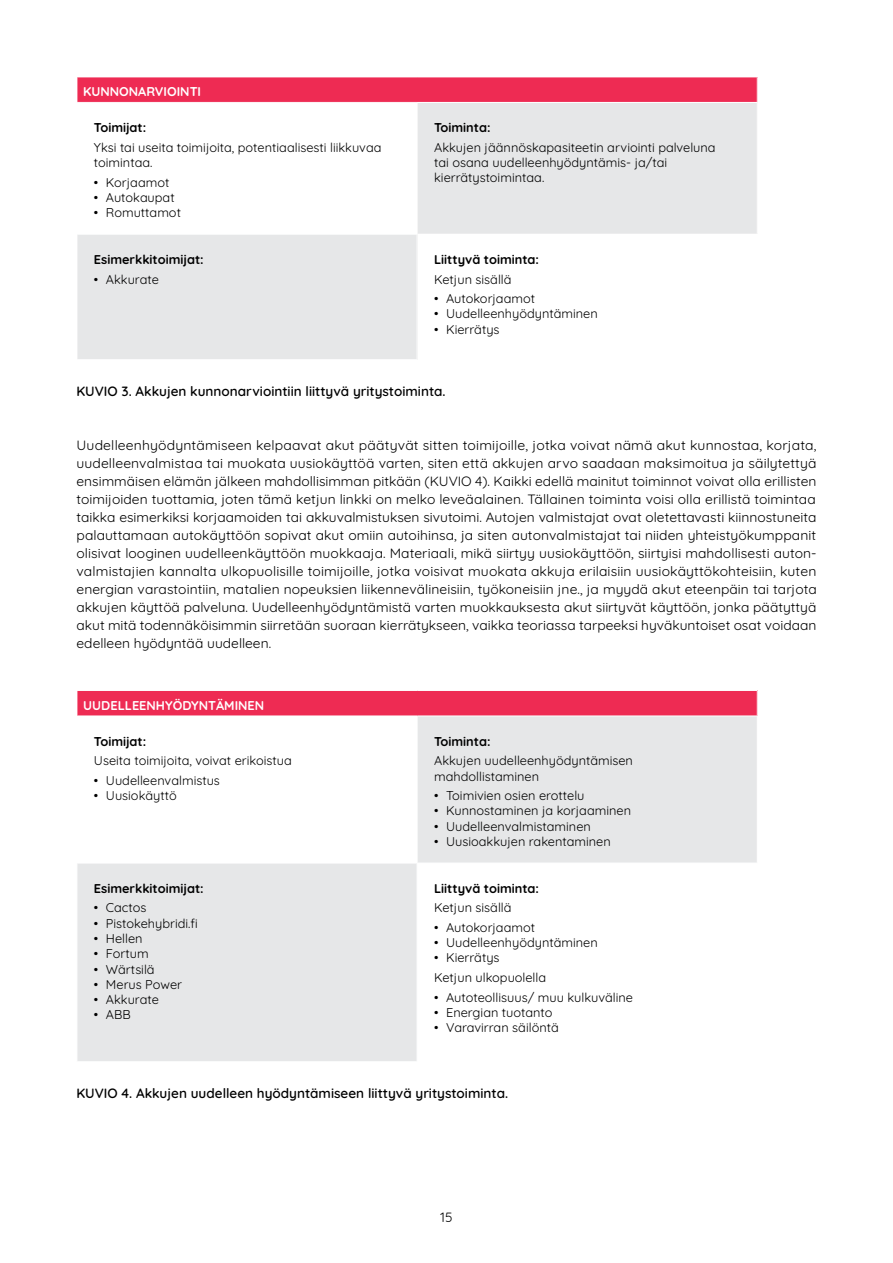
<style>
.page{position:relative;width:893px;height:1263px;background:#fff}
.page>*{position:absolute;margin:0;border:0;box-sizing:border-box;transform-origin:0 0}
.t1{font:13.5px/18px "Quicksand";color:#000;text-align:justify}
.t2{font:600 13.5px "Quicksand";color:#000}
.t3{font:12.75px/15.3px "Quicksand";color:#000}
.t4{font:700 12.75px "Quicksand";color:#000}
.t5{font:700 12.75px "Quicksand";color:#fff}
</style>
<div class="page">
<div style="left:77px;top:77px;width:680px;height:25px;background:#ee2b53"></div>
<div style="left:417px;top:102px;width:340px;height:132px;background:#e6e7e8"></div>
<div style="left:77px;top:234px;width:340px;height:126px;background:#e6e7e8"></div>
<hr style="left:77px;top:234px;width:340px;height:1px;background:#fff">
<hr style="left:77px;top:235px;width:1px;height:124px;background:#fff">
<hr style="left:77px;top:359px;width:340px;height:1px;background:#fff">
<hr style="left:77px;top:77px;width:340px;height:1px;background:#fff">
<svg style="left:77px;top:77px;width:1px;height:25px"></svg>
<hr style="left:417px;top:77px;width:341px;height:1px;background:#fff">
<svg style="left:757px;top:77px;width:1px;height:25px"></svg>
<hr style="left:417px;top:102px;width:341px;height:1px;background:#fff">
<hr style="left:417px;top:103px;width:1px;height:131px;background:#fff">
<div style="left:77px;top:690px;width:680px;height:26px;background:#ee2b53"></div>
<svg style="left:78px;top:717px;width:679px;height:344px"></svg>
<hr style="left:77px;top:690px;width:340px;height:1px;background:#fff">
<svg style="left:77px;top:691px;width:1px;height:25px"></svg>
<hr style="left:417px;top:690px;width:341px;height:1px;background:#fff">
<svg style="left:757px;top:691px;width:1px;height:25px"></svg>
<hr style="left:77px;top:863px;width:340px;height:1px;background:#fff">
<hr style="left:417px;top:863px;width:1px;height:198px;background:#fff">
<hr style="left:417px;top:716px;width:1px;height:147px;background:#fff">
<hr style="left:417px;top:863px;width:341px;height:1px;background:#fff">
<p class="t5" style="left:83px;top:82px;width:119px">KUNNONARVIOINTI</p>
<p class="t4" style="left:94px;top:118px;width:54px">Toimijat:</p>
<p class="t3" style="left:94px;top:138px;width:289px">Yksi tai useita toimijoita, potentiaalisesti liikkuvaa toimintaa.</p>
<p class="t3" style="left:94px;top:173px;width:77px">• Korjaamot</p>
<p class="t3" style="left:94px;top:188px;width:82px">• Autokaupat</p>
<p class="t3" style="left:94px;top:204px;width:89px">• Romuttamot</p>
<p class="t4" style="left:94px;top:250px;width:111px">Esimerkkitoimijat:</p>
<p class="t3" style="left:94px;top:270px;width:66px">• Akkurate</p>
<p class="t4" style="left:434px;top:118px;width:58px">Toiminta:</p>
<p class="t3" style="left:434px;top:138px;width:283px">Akkujen jäännöskapasiteetin arviointi palveluna tai osana uudelleenhyödyntämis- ja/tai kierrätystoimintaa.</p>
<p class="t4" style="left:434px;top:250px;width:106px">Liittyvä toiminta:</p>
<p class="t3" style="left:434px;top:270px;width:79px">Ketjun sisällä</p>
<p class="t3" style="left:434px;top:290px;width:103px">• Autokorjaamot</p>
<p class="t3" style="left:434px;top:305px;width:165px">• Uudelleenhyödyntäminen</p>
<p class="t3" style="left:434px;top:320px;width:67px">• Kierrätys</p>
<p class="t2" style="left:77px;top:381px;width:371px">KUVIO 3. Akkujen kunnonarviointiin liittyvä yritystoiminta.</p>
<p class="t1" style="left:77px;top:435px;width:742px">Uudelleenhyödyntämiseen kelpaavat akut päätyvät sitten toimijoille, jotka voivat nämä akut kunnostaa, korjata, uudelleenvalmistaa tai muokata uusiokäyttöä varten, siten että akkujen arvo saadaan maksimoitua ja säilytettyä ensimmäisen elämän jälkeen mahdollisimman pitkään (KUVIO 4). Kaikki edellä mainitut toiminnot voivat olla erillisten toimijoiden tuottamia, joten tämä ketjun linkki on melko leveäalainen. Tällainen toiminta voisi olla erillistä toimintaa taikka esimerkiksi korjaamoiden tai akkuvalmistuksen sivutoimi. Autojen valmistajat ovat oletettavasti kiinnostuneita palauttamaan autokäyttöön sopivat akut omiin autoihinsa, ja siten autonvalmistajat tai niiden yhteistyökumppanit olisivat looginen uudelleenkäyttöön muokkaaja. Materiaali, mikä siirtyy uusiokäyttöön, siirtyisi mahdollisesti auton&shy;valmistajien kannalta ulkopuolisille toimijoille, jotka voisivat muokata akkuja erilaisiin uusiokäyttökohteisiin, kuten energian varastointiin, matalien nopeuksien liikennevälineisiin, työkoneisiin jne., ja myydä akut eteenpäin tai tarjota akkujen käyttöä palveluna. Uudelleenhyödyntämistä varten muokkauksesta akut siirtyvät käyttöön, jonka päätyttyä akut mitä todennäköisimmin siirretään suoraan kierrätykseen, vaikka teoriassa tarpeeksi hyväkuntoiset osat voidaan edelleen hyödyntää uudelleen.</p>
<p class="t5" style="left:83px;top:695px;width:182px">UUDELLEENHYÖDYNTÄMINEN</p>
<p class="t4" style="left:94px;top:731px;width:54px">Toimijat:</p>
<p class="t3" style="left:94px;top:752px;width:199px">Useita toimijoita, voivat erikoistua</p>
<p class="t3" style="left:94px;top:771px;width:127px">• Uudelleenvalmistus</p>
<p class="t3" style="left:94px;top:787px;width:84px">• Uusiokäyttö</p>
<p class="t4" style="left:94px;top:878px;width:111px">Esimerkkitoimijat:</p>
<p class="t3" style="left:94px;top:899px;width:54px">• Cactos</p>
<p class="t3" style="left:94px;top:914px;width:105px">• Pistokehybridi.fi</p>
<p class="t3" style="left:94px;top:929px;width:50px">• Hellen</p>
<p class="t3" style="left:94px;top:945px;width:56px">• Fortum</p>
<p class="t3" style="left:94px;top:960px;width:62px">• Wärtsilä</p>
<p class="t3" style="left:94px;top:975px;width:90px">• Merus Power</p>
<p class="t3" style="left:94px;top:991px;width:66px">• Akkurate</p>
<p class="t3" style="left:94px;top:1006px;width:38px">• ABB</p>
<p class="t4" style="left:434px;top:731px;width:58px">Toiminta:</p>
<p class="t3" style="left:434px;top:752px;width:200px">Akkujen uudelleenhyödyntämisen mahdollistaminen</p>
<p class="t3" style="left:434px;top:787px;width:152px">• Toimivien osien erottelu</p>
<p class="t3" style="left:434px;top:802px;width:198px">• Kunnostaminen ja korjaaminen</p>
<p class="t3" style="left:434px;top:817px;width:158px">• Uudelleenvalmistaminen</p>
<p class="t3" style="left:434px;top:832px;width:178px">• Uusioakkujen rakentaminen</p>
<p class="t4" style="left:434px;top:878px;width:106px">Liittyvä toiminta:</p>
<p class="t3" style="left:434px;top:899px;width:79px">Ketjun sisällä</p>
<p class="t3" style="left:434px;top:918px;width:103px">• Autokorjaamot</p>
<p class="t3" style="left:434px;top:934px;width:165px">• Uudelleenhyödyntäminen</p>
<p class="t3" style="left:434px;top:947px;width:114px;line-height:19.5px">• Kierrätys<br>Ketjun ulkopuolella</p>
<p class="t3" style="left:434px;top:988px;width:200px">• Autoteollisuus/ muu kulkuväline</p>
<p class="t3" style="left:434px;top:1003px;width:120px">• Energian tuotanto</p>
<p class="t3" style="left:434px;top:1019px;width:126px">• Varavirran säilöntä</p>
<p class="t2" style="left:77px;top:1083px;width:433px">KUVIO 4. Akkujen uudelleen hyödyntämiseen liittyvä yritystoiminta.</p>
<p class="t1" style="left:440px;top:1206px;width:14px">15</p>
</div>
